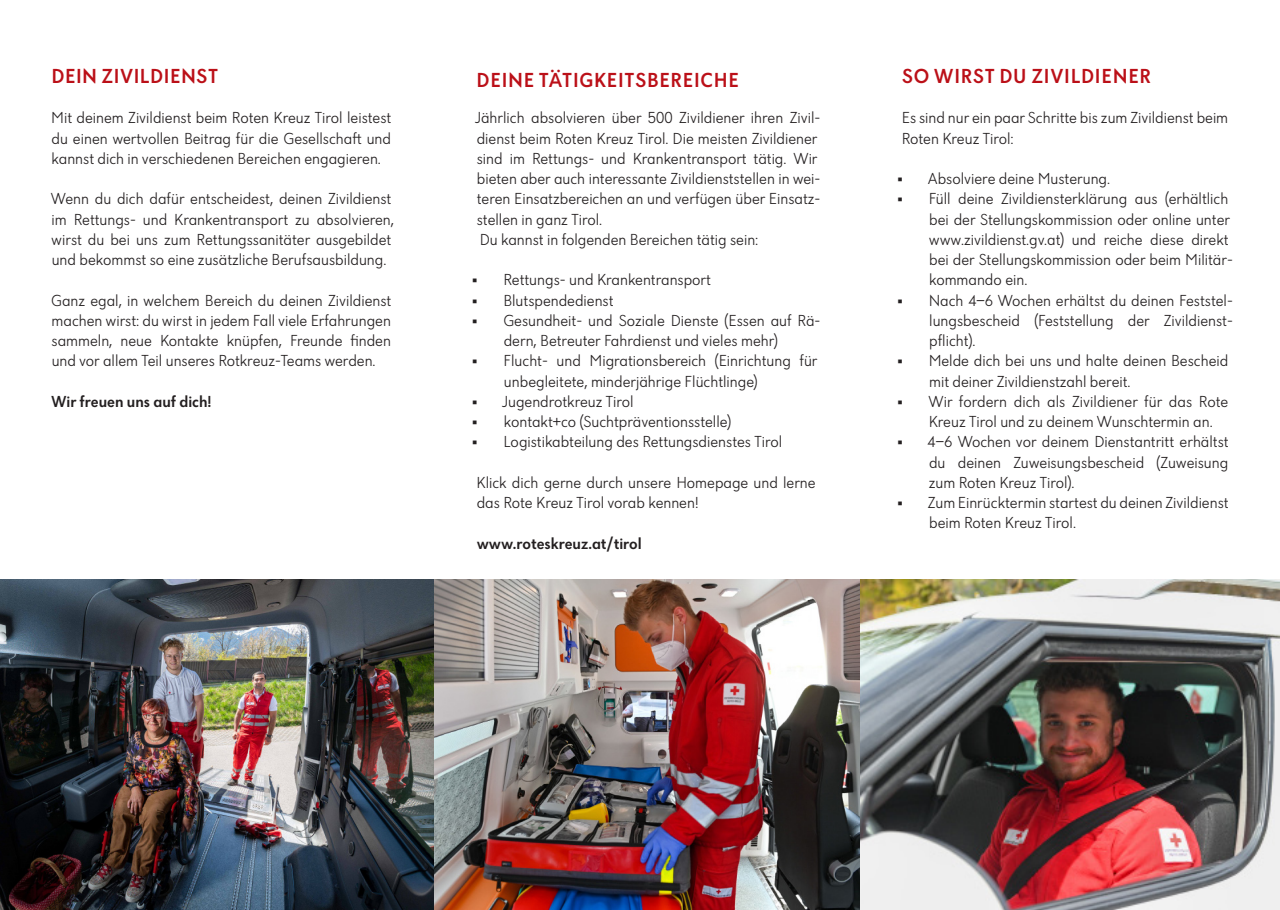
<style>
.page{position:relative;width:1280px;height:910px;background:#fff}
.page>*{position:absolute;margin:0;border:0;box-sizing:border-box;transform-origin:0 0}
.t1{font:500 21px "Dunant";letter-spacing:.035em;color:#bb1018}
.t2{font:300 16.5px/20.2px "Dunant";color:#231f20}
.t3{font:500 16.5px "Dunant";color:#231f20}
</style>
<div class="page">
<img style="left:859px;top:579px;width:421px;height:331px">
<img style="left:434px;top:579px;width:425px;height:331px">
<img style="left:0;top:579px;width:434px;height:331px">
<p class="t1" style="left:51px;top:64px;width:168px">DEIN ZIVILDIENST</p>
<p class="t2" style="left:51px;top:108px;width:342px;text-align:justify">Mit deinem Zivildienst beim Roten Kreuz Tirol leistest du einen wertvollen Beitrag für die Gesellschaft und kannst dich in verschiedenen Bereichen engagieren.</p>
<p class="t2" style="left:51px;top:189px;width:345px">Wenn du dich dafür entscheidest, deinen Zivildienst im Rettungs- und Krankentransport zu absolvieren, wirst du bei uns zum Rettungssanitäter ausgebildet und bekommst so eine zusätzliche Berufsausbildung.</p>
<p class="t2" style="left:51px;top:290px;width:342px;text-align:justify">Ganz egal, in welchem Bereich du deinen Zivildienst machen wirst: du wirst in jedem Fall viele Erfahrungen sammeln, neue Kontakte knüpfen, Freunde finden und vor allem Teil unseres Rotkreuz-Teams werden.</p>
<p class="t3" style="left:51px;top:392px;width:162px">Wir freuen uns auf dich!</p>
<p class="t1" style="left:477px;top:68px;width:264px">DEINE TÄTIGKEITSBEREICHE</p>
<p class="t2" style="left:475px;top:108px;width:347px">Jährlich absolvieren über 500 Zivildiener ihren Zivil&shy;dienst beim Roten Kreuz Tirol. Die meisten Zivildiener sind im Rettungs- und Krankentransport tätig. Wir bieten aber auch interessante Zivildienststellen in wei&shy;teren Einsatzbereichen an und verfügen über Einsatz&shy;stellen in ganz Tirol.</p>
<p class="t2" style="left:480px;top:229px;width:280px">Du kannst in folgenden Bereichen tätig sein:</p>
<p class="t2" style="left:472px;top:270px;width:241px">• Rettungs- und Krankentransport</p>
<p class="t2" style="left:472px;top:290px;width:143px">• Blutspendedienst</p>
<p class="t2" style="left:504px;top:310px;width:318px;text-indent:-32px">• Gesundheit- und Soziale Dienste (Essen auf Rä&shy;dern, Betreuter Fahrdienst und vieles mehr)</p>
<p class="t2" style="left:504px;top:351px;width:315px;text-indent:-32px">• Flucht- und Migrationsbereich (Einrichtung für unbegleitete, minderjährige Flüchtlinge)</p>
<p class="t2" style="left:472px;top:391px;width:164px">• Jugendrotkreuz Tirol</p>
<p class="t2" style="left:472px;top:411px;width:261px">• kontakt+co (Suchtpräventionsstelle)</p>
<p class="t2" style="left:472px;top:432px;width:312px">• Logistikabteilung des Rettungsdienstes Tirol</p>
<p class="t2" style="left:476px;top:472px;width:341px">Klick dich gerne durch unsere Homepage und lerne das Rote Kreuz Tirol vorab kennen!</p>
<p class="t3" style="left:477px;top:534px;width:166px">www.roteskreuz.at/tirol</p>
<p class="t1" style="left:902px;top:64px;width:251px">SO WIRST DU ZIVILDIENER</p>
<p class="t2" style="left:902px;top:108px;width:328px">Es sind nur ein paar Schritte bis zum Zivildienst beim<br>Roten Kreuz Tirol:</p>
<p class="t2" style="left:897px;top:168px;width:215px">• Absolviere deine Musterung.</p>
<p class="t2" style="left:929px;top:189px;width:306px;text-indent:-32px">• Füll deine Zivildiensterklärung aus (erhältlich bei der Stellungskommission oder online unter www.zivildienst.gv.at) und reiche diese direkt bei der Stellungskommission oder beim Militär&shy;kommando ein.</p>
<p class="t2" style="left:929px;top:290px;width:305px;text-align:justify;text-indent:-32px">• Nach 4-6 Wochen erhältst du deinen Feststel&shy;lungsbescheid (Feststellung der Zivildienst&shy;pflicht).</p>
<p class="t2" style="left:929px;top:351px;width:301px;text-indent:-32px">• Melde dich bei uns und halte deinen Bescheid mit deiner Zivildienstzahl bereit.</p>
<p class="t2" style="left:929px;top:391px;width:301px;text-indent:-32px">• Wir fordern dich als Zivildiener für das Rote<br>Kreuz Tirol und zu deinem Wunschtermin an.</p>
<p class="t2" style="left:929px;top:432px;width:301px;text-align:justify;text-indent:-32px">• 4-6 Wochen vor deinem Dienstantritt erhältst du deinen Zuweisungsbescheid (Zuweisung zum Roten Kreuz Tirol).</p>
<p class="t2" style="left:929px;top:492px;width:301px;text-indent:-32px">• Zum Einrücktermin startest du deinen Zivildienst beim Roten Kreuz Tirol.</p>
</div>
